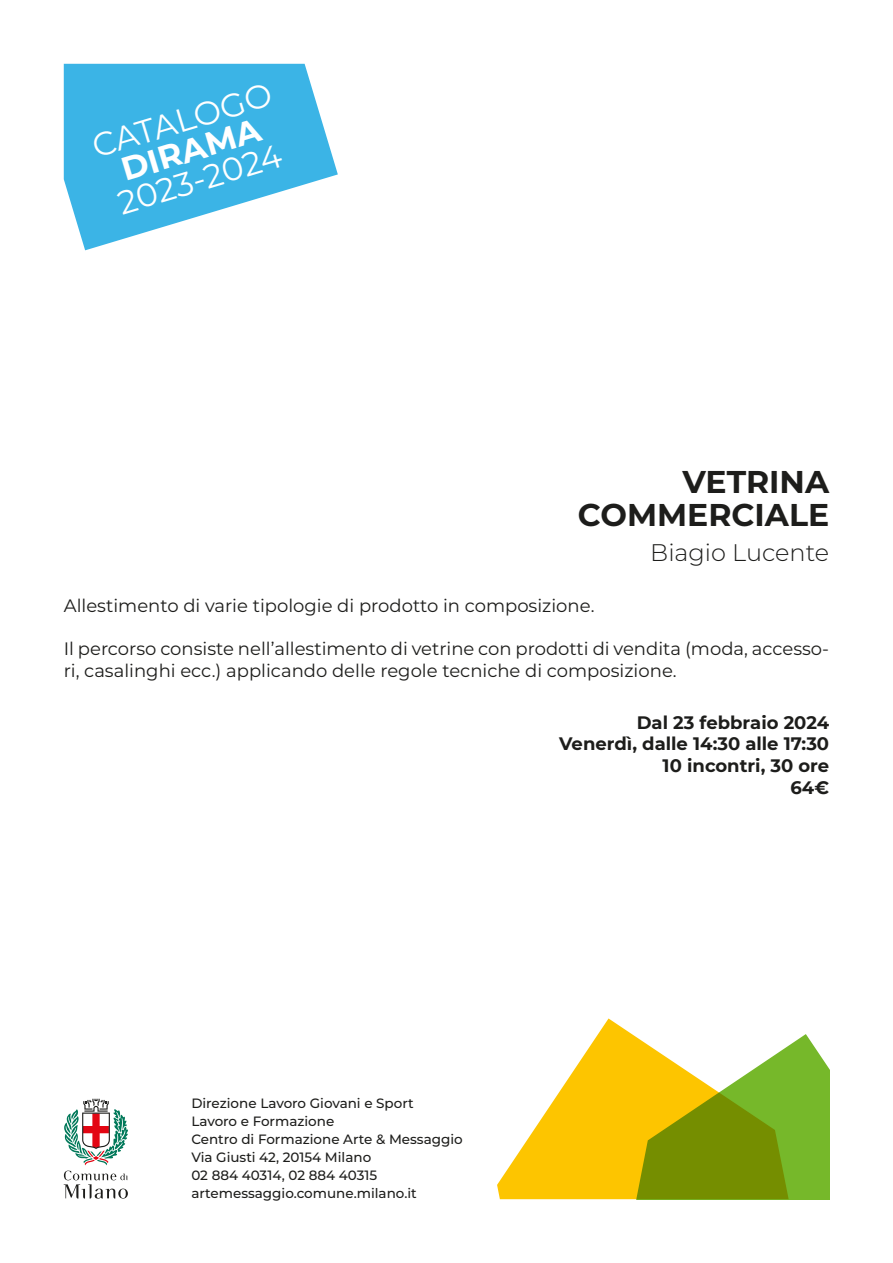
<style>
.page{position:relative;width:893px;height:1263px;background:#fff}
.page>*{position:absolute;margin:0;border:0;box-sizing:border-box;transform-origin:0 0}
.t1{font:32.85px "Montserrat";color:#fff}
.t2{font:700 32.85px "Montserrat";color:#fff}
.t3{font:700 31.5px/33px "Montserrat";color:#1d1d1b;text-align:right}
.t4{font:300 24px "Montserrat";color:#1d1d1b}
.t5{font:18px/21.6px "Montserrat";color:#1d1d1b}
.t6{font:700 18px/21.6px "Montserrat";color:#1d1d1b;text-align:right}
.t7{font:500 13.5px/18px "Montserrat";color:#1d1d1b}
</style>
<div class="page">
<svg style="left:64px;top:64px;width:274px;height:186px;fill:#3bb4e6"></svg>
<svg style="left:497px;top:1018px;width:135px;height:181px;fill:#fdc500"></svg>
<svg style="left:629px;top:1034px;width:200px;height:165px"></svg>
<svg style="left:64px;top:1099px;width:64px;height:99px"></svg>
<h1 class="t1" style="left:87px;top:126px;width:188px;rotate:-17deg">CATALOGO</h1>
<h1 class="t2" style="left:115px;top:148px;width:145px;rotate:-17deg">DIRAMA</h1>
<h1 class="t1" style="left:112px;top:182px;width:171px;rotate:-17deg">2023-2024</h1>
<h2 class="t3" style="left:578px;top:464px;width:253px">VETRINA<br>COMMERCIALE</h2>
<h3 class="t4" style="left:650px;top:536px;width:180px">Biagio Lucente</h3>
<p class="t5" style="left:64px;top:594px;width:532px">Allestimento di varie tipologie di prodotto in composizione.</p>
<p class="t5" style="left:64px;top:638px;width:767px">Il percorso consiste nell’allestimento di vetrine con prodotti di vendita (moda, accesso&shy;ri, casalinghi ecc.) applicando delle regole tecniche di composizione.</p>
<p class="t6" style="left:559px;top:711px;width:271px">Dal 23 febbraio 2024<br>Venerdì, dalle 14:30 alle 17:30<br>10 incontri, 30 ore<br>64€</p>
<p class="t7" style="left:191px;top:1093px;width:273px">Direzione Lavoro Giovani e Sport<br>Lavoro e Formazione<br>Centro di Formazione Arte &amp; Messaggio<br>Via Giusti 42, 20154 Milano<br>02 884 40314, 02 884 40315 artemessaggio.comune.milano.it</p>
</div>
